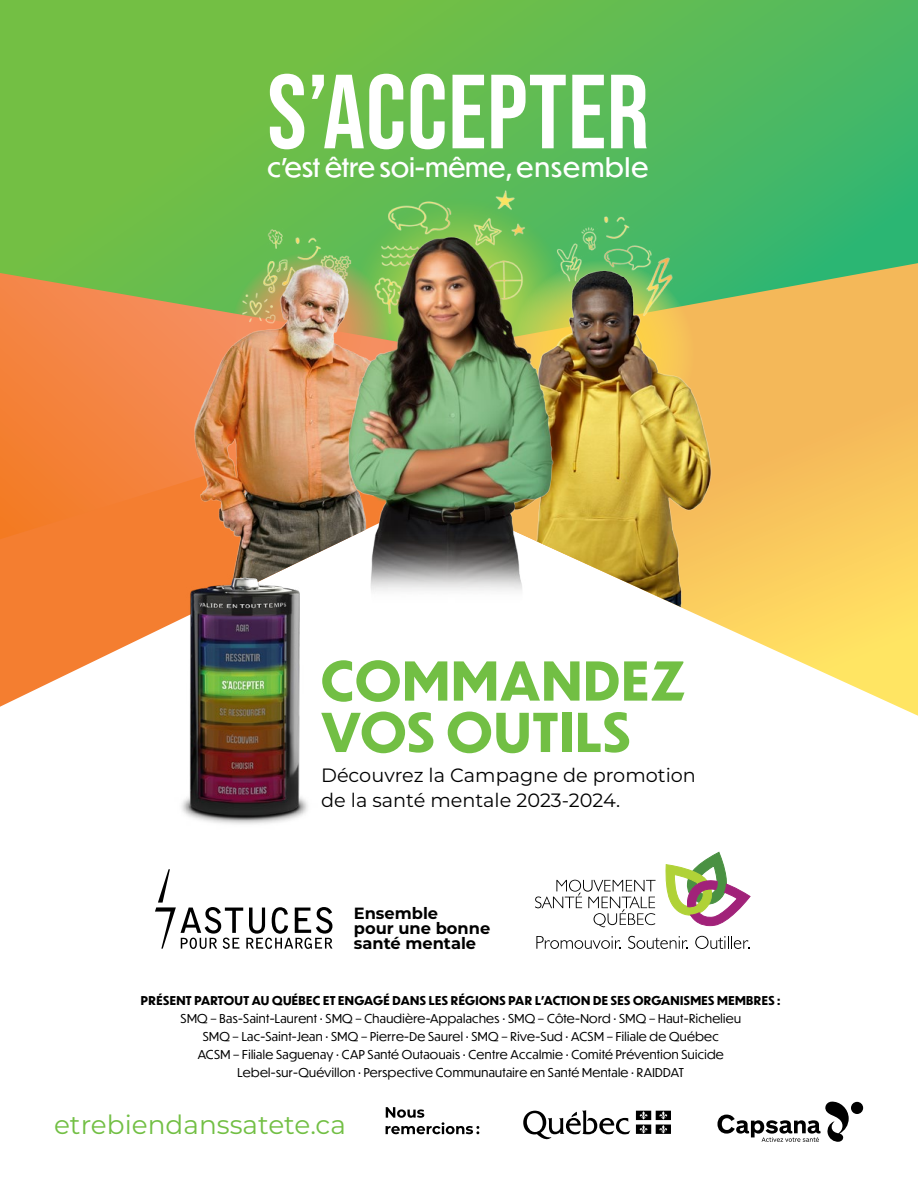
<style>
.page{position:relative;width:918px;height:1188px;background:#fff}
.page>*{position:absolute;margin:0;border:0;box-sizing:border-box;transform-origin:0 0}
.t1{font:700 105.15px "Bebas Neue Pro";letter-spacing:.01em;color:#fff}
.t2{font:700 52.5px/51.4px "Dunbar Tall";letter-spacing:.03em;color:#72bf44}
.t3{font:26.4px "Montserrat";color:#72bf44}
.t4{font:25.35px "Dunbar Tall";letter-spacing:.01em;color:#fff}
.t5{font:19.2px/24px "Montserrat";color:#000}
.t6{font:700 16.2px/15px "Montserrat";color:#000}
.t7{font:12px/18px "Dunbar Tall";letter-spacing:.03em;color:#000;text-align:center}
.t8{font:700 12px "Dunbar Tall";letter-spacing:.03em;color:#000}
</style>
<div class="page">
<svg style="left:0;top:0;width:918px;height:273px;background:#5fbb52"></svg>
<svg style="left:0;top:273px;width:74px;height:131px;background:#ed8742"></svg>
<svg style="left:0;top:404px;width:76px;height:303px;background:#f4863c"></svg>
<svg style="left:682px;top:263px;width:236px;height:453px;background:#f1cd74"></svg>
<img style="left:74px;top:188px;width:176px;height:482px">
<img style="left:644px;top:177px;width:84px;height:431px">
<img style="left:250px;top:160px;width:394px;height:432px">
<svg style="left:535px;top:880px;width:121px;height:47px"></svg>
<svg style="left:536px;top:936px;width:85px;height:13px"></svg>
<svg style="left:628px;top:936px;width:60px;height:13px"></svg>
<svg style="left:695px;top:936px;width:54px;height:13px"></svg>
<svg style="left:666px;top:852px;width:84px;height:74px"></svg>
<svg style="left:155px;top:869px;width:177px;height:80px"></svg>
<img style="left:157px;top:564px;width:178px;height:260px">
<svg style="left:386px;top:1107px;width:93px;height:27px"></svg>
<svg style="left:717px;top:1101px;width:132px;height:41px"></svg>
<div style="left:851px;top:1102px;width:12px;height:12px;background:#000;border-radius:50%"></div>
<svg style="left:523px;top:1110px;width:107px;height:29px"></svg>
<svg style="left:636px;top:1111px;width:35px;height:23px"></svg>
<h1 class="t1" style="left:268px;top:52px;width:383px">S’ACCEPTER</h1>
<h3 class="t4" style="left:267px;top:149px;width:382px">c’est être soi-même, ensemble</h3>
<h2 class="t2" style="left:321px;top:654px;width:365px">COMMANDEZ<br>VOS OUTILS</h2>
<h3 class="t5" style="left:321px;top:763px;width:376px">Découvrez la Campagne de promotion de la santé mentale 2023-2024.</h3>
<h3 class="t6" style="left:354px;top:905px;width:138px">Ensemble<br>pour une bonne santé mentale</h3>
<p class="t8" style="left:141px;top:992px;width:641px">PRÉSENT PARTOUT AU QUÉBEC ET ENGAGÉ DANS LES RÉGIONS PAR L’ACTION DE SES ORGANISMES MEMBRES :</p>
<p class="t7" style="left:181px;top:1009px;width:562px">SMQ – Bas-Saint-Laurent • SMQ – Chaudière-Appalaches • SMQ – Côte-Nord • SMQ – Haut-Richelieu SMQ – Lac-Saint-Jean • SMQ – Pierre-De Saurel • SMQ – Rive-Sud • ACSM – Filiale de Québec<br>ACSM – Filiale Saguenay • CAP Santé Outaouais • Centre Accalmie • Comité Prévention Suicide Lebel-sur-Quévillon • Perspective Communautaire en Santé Mentale • RAIDDAT</p>
<h3 class="t3" style="left:54px;top:1106px;width:293px">etrebiendanssatete.ca</h3>
</div>
